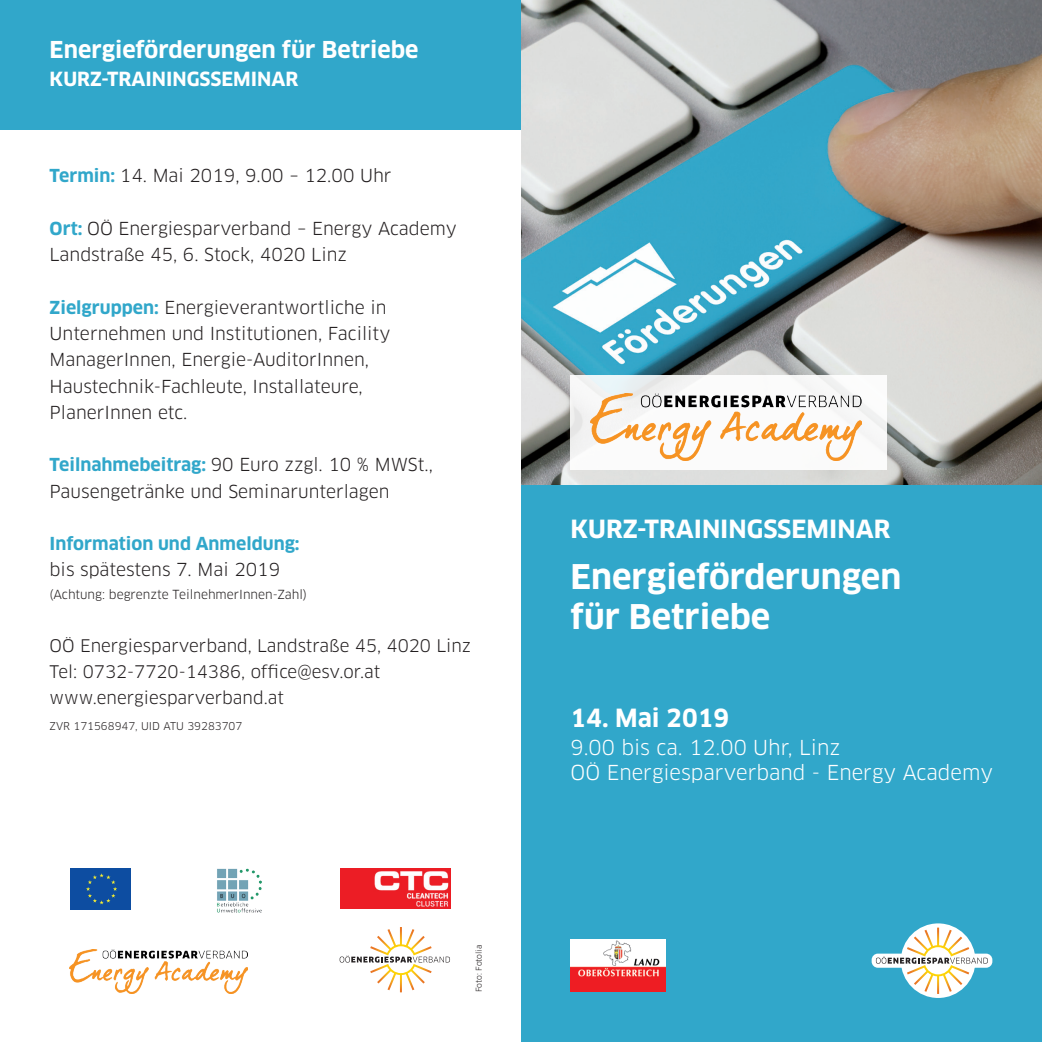
<style>
.page{position:relative;width:1042px;height:1042px;background:#fff}
.page>*{position:absolute;margin:0;border:0;box-sizing:border-box;transform-origin:0 0}
.t1{font:700 33.25px/40.2px "Clan Pro";color:#fff}
.t2{font:700 24.5px "Clan Pro";color:#fff}
.t3{font:700 22.75px "Clan Pro";color:#fff}
.t4{font:20.12px/24.5px "Clan Pro";color:#fff}
.t5{font:700 19.07px "Clan Pro";color:#fff}
.t6{font:17.5px/26.2px "Clan Pro";color:#231f20}
.t7{font:700 17.5px "Clan Pro";color:#31a7ca}
.t8{font:16.97px/26.2px "Clan Pro";color:#231f20}
.t9{font:12.25px "Clan Pro";color:#231f20}
.t10{font:10.5px "Clan Pro";color:#231f20}
.t11{font:7.88px "Clan Offc Pro";letter-spacing:-.01em;color:#231f20}
.s1{font-weight:700;color:#31a7ca}
</style>
<div class="page">
<div style="left:521px;top:469px;width:521px;height:573px;background:#31a7ca"></div>
<div style="left:901px;top:923px;width:74px;height:75px;background:#fff;border-radius:50%"></div>
<svg style="left:871px;top:953px;width:121px;height:15px"></svg>
<svg style="left:876px;top:927px;width:112px;height:67px"></svg>
<div style="left:0;top:0;width:521px;height:129px;background:#31a7ca"></div>
<img style="left:521px;top:0;width:521px;height:484px">
<img style="left:217px;top:868px;width:45px;height:45px">
<img style="left:69px;top:949px;width:178px;height:44px">
<div style="left:69px;top:868px;width:62px;height:43px;background:#0d4da1"></div>
<svg style="left:86px;top:873px;width:31px;height:31px"></svg>
<svg style="left:340px;top:927px;width:110px;height:65px"></svg>
<img style="left:340px;top:868px;width:110px;height:41px">
<div style="left:570px;top:375px;width:317px;height:94px;background:#fff"></div>
<img style="left:590px;top:394px;width:271px;height:67px">
<img style="left:570px;top:939px;width:95px;height:52px">
<h3 class="t3" style="left:50px;top:37px;width:370px">Energieförderungen für Betriebe</h3>
<p class="t5" style="left:50px;top:68px;width:250px">KURZ-TRAININGSSEMINAR</p>
<p class="t6" style="left:50px;top:163px;width:343px"><span class="s1">Termin:</span> 14. Mai 2019, 9.00 – 12.00 Uhr</p>
<p class="t6" style="left:50px;top:215px;width:409px"><span class="s1">Ort:</span> OÖ Energiesparverband – Energy Academy<br>Landstraße 45, 6. Stock, 4020 Linz</p>
<p class="t6" style="left:50px;top:294px;width:342px"><span class="s1">Zielgruppen:</span> Energieverantwortliche in Unternehmen und Institutionen, Facility ManagerInnen, Energie-AuditorInnen, Haustechnik-Fachleute, Installateure, PlanerInnen etc.</p>
<p class="t6" style="left:50px;top:452px;width:385px"><span class="s1">Teilnahmebeitrag:</span> 90 Euro zzgl. 10 % MWSt.,<br>Pausengetränke und Seminarunterlagen</p>
<p class="t7" style="left:50px;top:533px;width:251px">Information und Anmeldung:</p>
<p class="t6" style="left:50px;top:557px;width:232px">bis spätestens 7. Mai 2019</p>
<p class="t9" style="left:50px;top:587px;width:259px">(Achtung: begrenzte TeilnehmerInnen-Zahl)</p>
<p class="t8" style="left:50px;top:632px;width:423px">OÖ Energiesparverband, Landstraße 45, 4020 Linz<br>Tel: 0732-7720-14386, office@esv.or.at www.energiesparverband.at</p>
<p class="t10" style="left:50px;top:720px;width:194px">ZVR 171568947, UID ATU 39283707</p>
<p class="t11" style="left:474px;top:992px;width:49px;rotate:-90deg">Foto: Fotolia</p>
<h2 class="t2" style="left:570px;top:515px;width:321px">KURZ-TRAININGSSEMINAR</h2>
<h1 class="t1" style="left:570px;top:557px;width:332px">Energieförderungen für Betriebe</h1>
<h2 class="t2" style="left:570px;top:704px;width:160px">14. Mai 2019</h2>
<p class="t4" style="left:570px;top:736px;width:424px">9.00 bis ca. 12.00 Uhr, Linz<br>OÖ Energiesparverband - Energy Academy</p>
</div>
